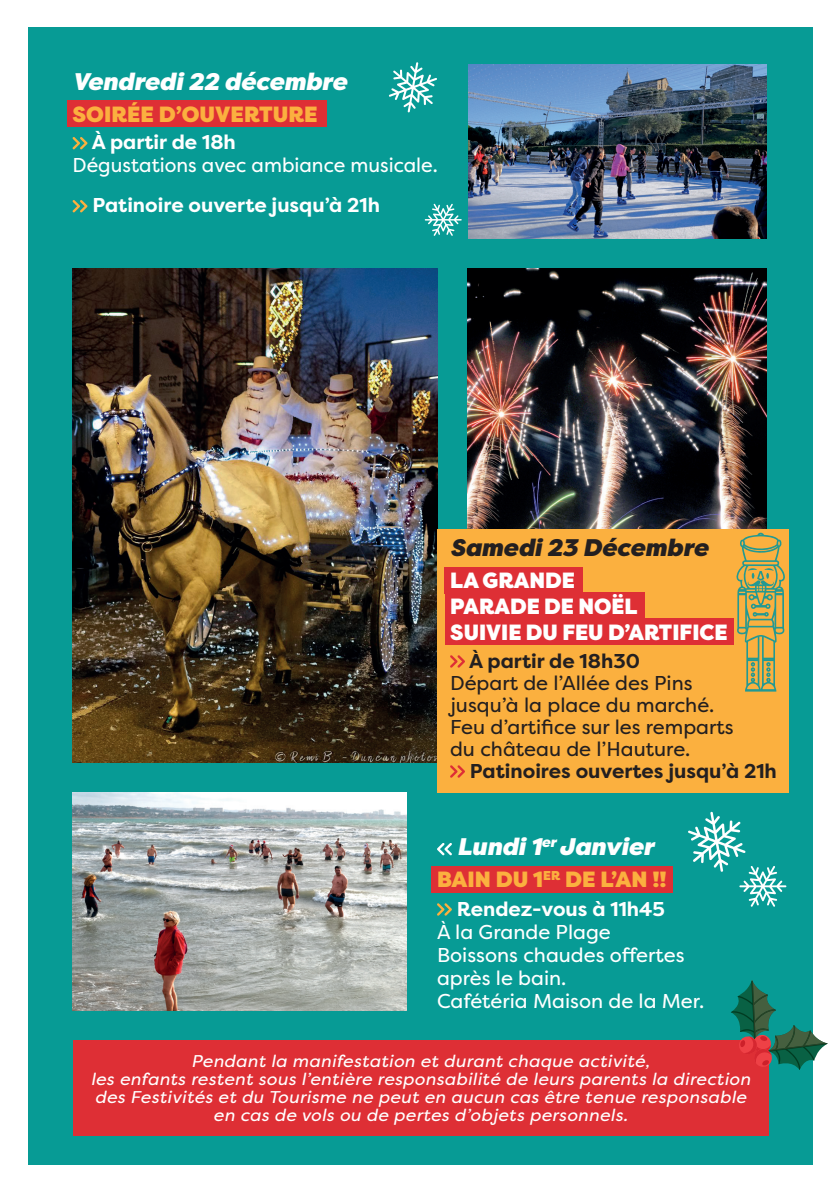
<style>
.page{position:relative;width:840px;height:1191px;background:#fff}
.page>*{position:absolute;margin:0;border:0;box-sizing:border-box;transform-origin:0 0}
.t1{font:italic 900 24px "Filson Pro";color:#fff}
.t2{font:italic 900 24px "Filson Pro";color:#231f20}
.t3{font:900 22px/26px "Filson Pro";color:#fff}
.t4{font:900 22px "Filson Pro";color:#fbb03f}
.t5{font:20px/23px "Filson Pro";color:#fff}
.t6{font:20px/22px "Filson Pro";color:#231f20}
.t7{font:700 20px "Filson Pro";color:#fff}
.t8{font:700 20px "Filson Pro";color:#231f20}
.t9{font:italic 17px/18px "Filson Pro";letter-spacing:.02em;color:#fff;text-align:center}
</style>
<div class="page">
<div style="left:0;top:0;width:839px;height:1191px;background:#079b95"></div>
<img style="left:467px;top:269px;width:299px;height:260px">
<div style="left:0;top:0;width:839px;height:26px;background:#fff"></div>
<div style="left:0;top:1165px;width:839px;height:26px;background:#fff"></div>
<div style="left:431px;top:866px;width:241px;height:26px;background:#de2f35"></div>
<svg style="left:389px;top:62px;width:48px;height:50px"></svg>
<div style="left:813px;top:0;width:26px;height:1191px;background:#fff"></div>
<img style="left:72px;top:269px;width:365px;height:493px">
<img style="left:468px;top:64px;width:298px;height:174px">
<img style="left:72px;top:792px;width:334px;height:218px">
<svg style="left:437px;top:843px;width:15px;height:12px"></svg>
<svg style="left:437px;top:903px;width:15px;height:12px"></svg>
<svg style="left:688px;top:811px;width:98px;height:96px"></svg>
<div style="left:437px;top:529px;width:351px;height:263px;background:#fbb03f"></div>
<svg style="left:736px;top:533px;width:48px;height:158px"></svg>
<div style="left:73px;top:1040px;width:695px;height:95px;background:#de2f35"></div>
<svg style="left:424px;top:204px;width:37px;height:32px"></svg>
<div style="left:67px;top:100px;width:259px;height:26px;background:#de2f35"></div>
<svg style="left:72px;top:137px;width:16px;height:12px"></svg>
<svg style="left:72px;top:200px;width:16px;height:12px"></svg>
<div style="left:444px;top:567px;width:138px;height:26px;background:#de2f35"></div>
<div style="left:444px;top:592px;width:199px;height:26px;background:#de2f35"></div>
<div style="left:444px;top:618px;width:289px;height:26px;background:#de2f35"></div>
<svg style="left:450px;top:655px;width:15px;height:13px"></svg>
<svg style="left:450px;top:765px;width:15px;height:13px"></svg>
<svg style="left:731px;top:980px;width:96px;height:90px"></svg>
<div style="left:0;top:0;width:27px;height:1191px;background:#fff"></div>
<h1 class="t1" style="left:73px;top:67px;width:276px">Vendredi 22 décembre</h1>
<p class="t4" style="left:73px;top:100px;width:246px">SOIRÉE D’OUVERTURE</p>
<p class="t7" style="left:92px;top:130px;width:145px">À partir de 18h</p>
<p class="t5" style="left:73px;top:154px;width:366px">Dégustations avec ambiance musicale.</p>
<p class="t7" style="left:92px;top:193px;width:289px">Patinoire ouverte jusqu’à 21h</p>
<h1 class="t2" style="left:450px;top:533px;width:259px">Samedi 23 Décembre</h1>
<p class="t3" style="left:450px;top:568px;width:279px">LA GRANDE<br>PARADE DE NOËL<br>SUIVIE DU FEU D’ARTIFICE</p>
<p class="t8" style="left:469px;top:648px;width:172px">À partir de 18h30</p>
<p class="t6" style="left:450px;top:671px;width:285px">Départ de l’Allée des Pins jusqu’à la place du marché.<br>Feu d’artifice sur les remparts du château de l’Hauture.</p>
<p class="t8" style="left:469px;top:758px;width:308px">Patinoires ouvertes jusqu’à 21h</p>
<h1 class="t1" style="left:457px;top:832px;width:198px">Lundi 1<sup>er</sup> Janvier</h1>
<p class="t4" style="left:437px;top:865px;width:231px">BAIN DU 1<sup>ER</sup> DE L’AN !!</p>
<p class="t7" style="left:456px;top:896px;width:209px">Rendez-vous à 11h45</p>
<p class="t5" style="left:437px;top:920px;width:268px">À la Grande Plage<br>Boissons chaudes offertes après le bain.<br>Cafétéria Maison de la Mer.</p>
<p class="t9" style="left:91px;top:1052px;width:660px">Pendant la manifestation et durant chaque activité,<br>les enfants restent sous l’entière responsabilité de leurs parents la direction des Festivités et du Tourisme ne peut en aucun cas être tenue responsable en cas de vols ou de pertes d’objets personnels.</p>
</div>
